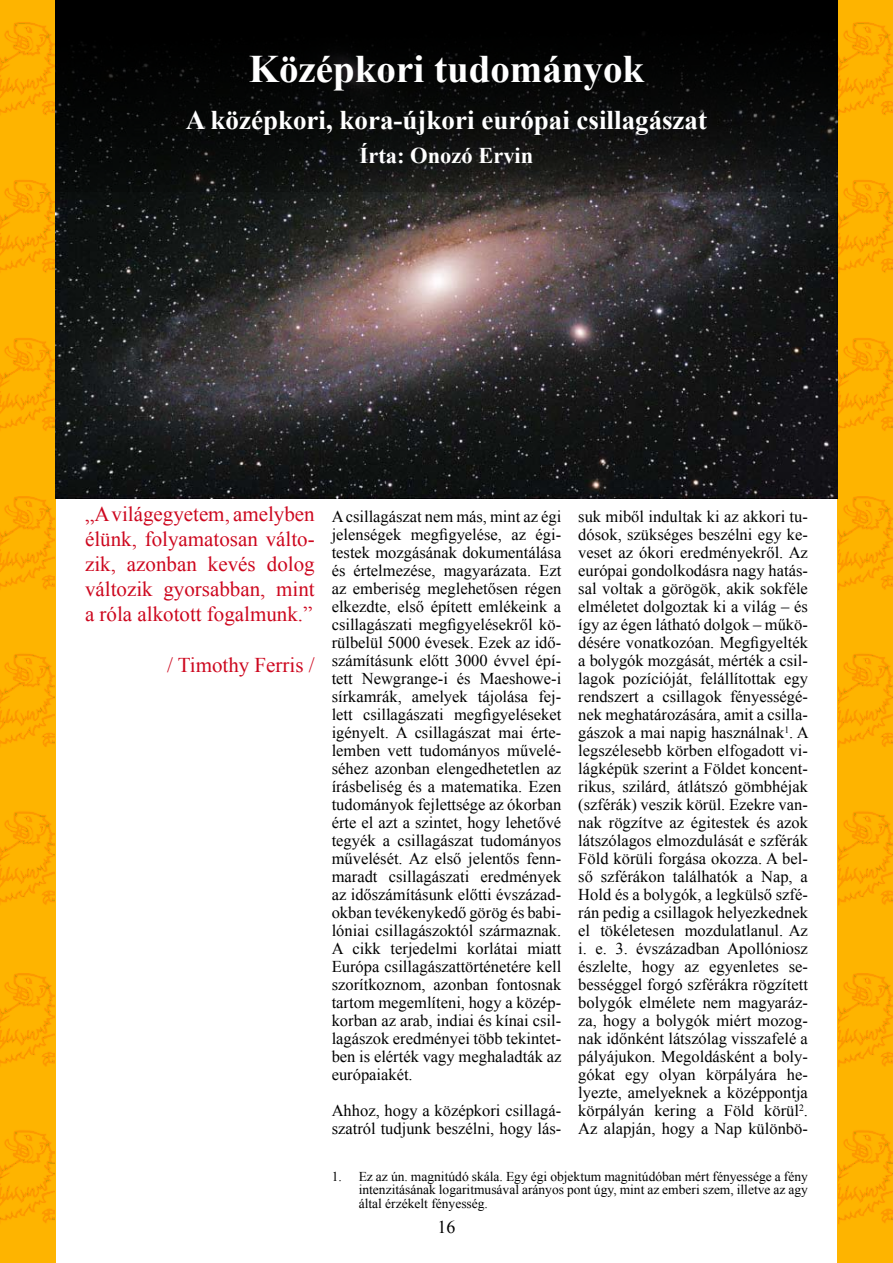
<style>
.page{position:relative;width:893px;height:1263px;background:#fff}
.page>*{position:absolute;margin:0;border:0;box-sizing:border-box;transform-origin:0 0}
.t1{font:700 39px "Times New Roman";color:#fff}
.t2{font:700 27px "Times New Roman";color:#fff}
.t3{font:700 22.5px "Times New Roman";color:#fff}
.t4{font:21px/25.2px "Times New Roman";color:#cd071e;text-align:justify}
.t5{font:18px "Times New Roman";color:#000}
.t6{font:16.5px/18px "Times New Roman";color:#000;text-align:justify}
.t7{font:13.5px/13.5px "Times New Roman";color:#000;text-align:justify}
</style>
<div class="page">
<svg style="left:838px;top:0;width:55px;height:1263px;background:#fdaf00"></svg>
<div style="left:0;top:0;width:55px;height:1263px;background:#feb400"></div>
<img style="left:0;top:22px;width:54px;height:409px">
<img style="left:0;top:496px;width:54px;height:409px">
<img style="left:0;top:973px;width:54px;height:250px">
<img style="left:55px;top:191px;width:783px;height:308px">
<svg style="left:55px;top:0;width:783px;height:191px;background:#090909"></svg>
<h1 class="t1" style="left:249px;top:42px;width:397px">Középkori tudományok</h1>
<h2 class="t2" style="left:186px;top:101px;width:523px">A középkori, kora-újkori európai csillagászat</h2>
<h3 class="t3" style="left:360px;top:140px;width:175px">Írta: Onozó Ervin</h3>
<p class="t4" style="left:85px;top:501px;width:231px">„A világegyetem, amelyben élünk, folyamatosan válto&shy;zik, azonban kevés dolog változik gyorsabban, mint a róla alkotott fogalmunk.”</p>
<p class="t4" style="left:167px;top:652px;width:149px">/ Timothy Ferris /</p>
<p class="t6" style="left:332px;top:507px;width:231px">A csillagászat nem más, mint az égi jelenségek megfigyelése, az égi&shy;testek mozgásának dokumentálása és értelmezése, magyarázata. Ezt az emberiség meglehetősen régen elkezdte, első épített emlékeink a csillagászati megfigyelésekről kö&shy;rülbelül 5000 évesek. Ezek az idő&shy;számításunk előtt 3000 évvel épí&shy;tett Newgrange-i és Maeshowe-i sírkamrák, amelyek tájolása fej&shy;lett csillagászati megfigyeléseket igényelt. A csillagászat mai érte&shy;lemben vett tudományos művelé&shy;séhez azonban elengedhetetlen az írásbeliség és a matematika. Ezen tudományok fejlettsége az ókorban érte el azt a szintet, hogy lehetővé tegyék a csillagászat tudományos művelését. Az első jelentős fenn&shy;maradt csillagászati eredmények az időszámításunk előtti évszázad&shy;okban tevékenykedő görög és babi&shy;lóniai csillagászoktól származnak.<br>A cikk terjedelmi korlátai miatt Európa csillagászattörténetére kell szorítkoznom, azonban fontosnak tartom megemlíteni, hogy a közép&shy;korban az arab, indiai és kínai csil&shy;lagászok eredményei több tekintet&shy;ben is elérték vagy meghaladták az európaiakét.</p>
<p class="t6" style="left:332px;top:1101px;width:231px">Ahhoz, hogy a középkori csillagá&shy;szatról tudjunk beszélni, hogy lás-</p>
<p class="t6" style="left:578px;top:507px;width:232px">suk miből indultak ki az akkori tu&shy;dósok, szükséges beszélni egy ke&shy;veset az ókori eredményekről. Az európai gondolkodásra nagy hatás&shy;sal voltak a görögök, akik sokféle elméletet dolgoztak ki a világ – és így az égen látható dolgok – műkö&shy;désére vonatkozóan. Megfigyelték a bolygók mozgását, mérték a csil&shy;lagok pozícióját, felállítottak egy rendszert a csillagok fényességé&shy;nek meghatározására, amit a csilla&shy;gászok a mai napig használnak<sup>1</sup>. A legszélesebb körben elfogadott vi&shy;lágképük szerint a Földet koncent&shy;rikus, szilárd, átlátszó gömbhéjak (szférák) veszik körül. Ezekre van&shy;nak rögzítve az égitestek és azok látszólagos elmozdulását e szférák Föld körüli forgása okozza. A bel&shy;ső szférákon találhatók a Nap, a Hold és a bolygók, a legkülső szfé&shy;rán pedig a csillagok helyezkednek el tökéletesen mozdulatlanul. Az i. e. 3. évszázadban Apollóniosz észlelte, hogy az egyenletes se&shy;bességgel forgó szférákra rögzített bolygók elmélete nem magyaráz&shy;za, hogy a bolygók miért mozog&shy;nak időnként látszólag visszafelé a pályájukon. Megoldásként a boly&shy;gókat egy olyan körpályára he&shy;lyezte, amelyeknek a középpontja körpályán kering a Föld körül<sup>2</sup>.<br>Az alapján, hogy a Nap különbö-</p>
<p class="t7" style="left:359px;top:1169px;width:451px;text-indent:-27px">1. Ez az ún. magnitúdó skála. Egy égi objektum magnitúdóban mért fényessége a fény intenzitásának logaritmusával arányos pont úgy, mint az emberi szem, illetve az agy által érzékelt fényesség.</p>
<p class="t5" style="left:437px;top:1215px;width:19px">16</p>
</div>
